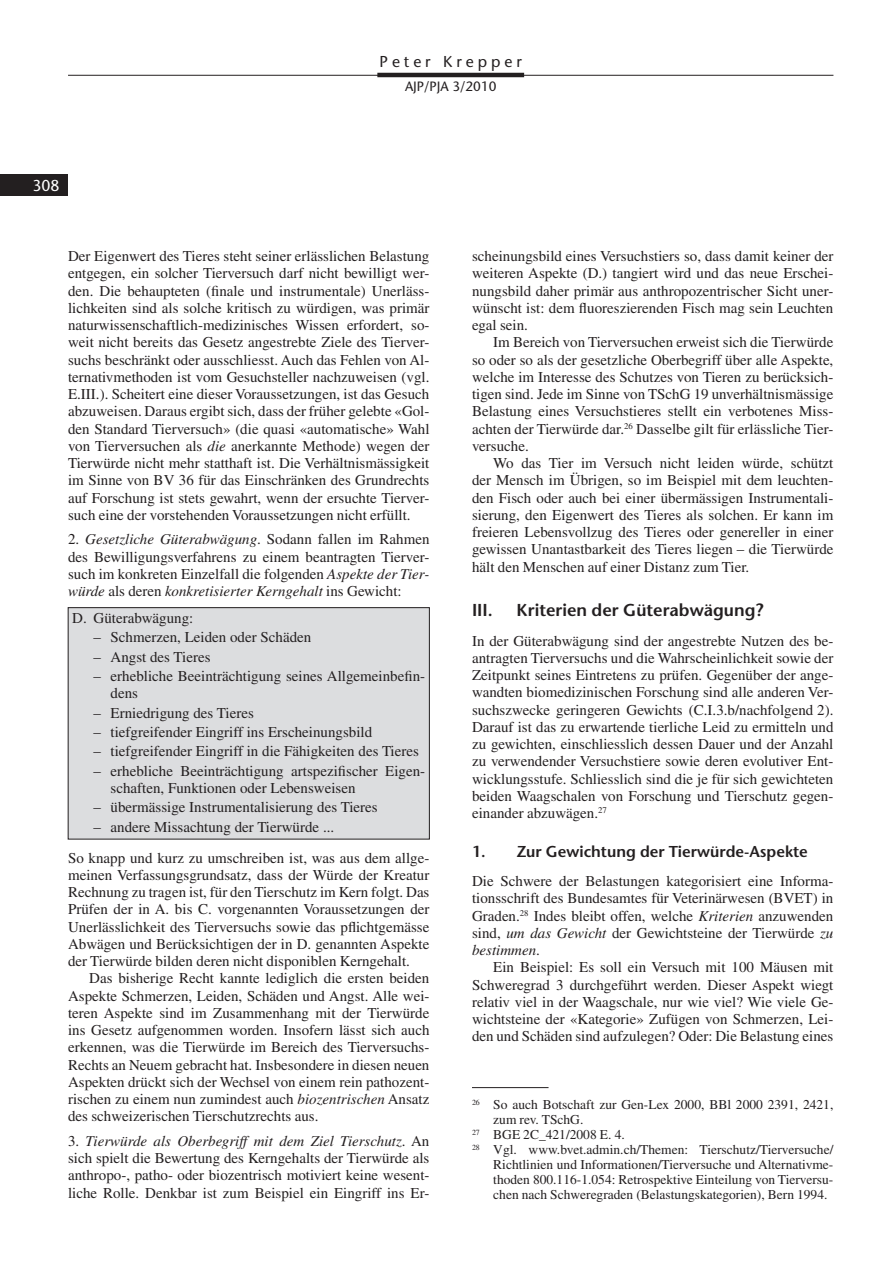
<style>
.page{position:relative;width:893px;height:1263px;background:#fff}
.page>*{position:absolute;margin:0;border:0;box-sizing:border-box;transform-origin:0 0}
._22_Titel_A{font:600 17.25px "Stone Sans Std";color:#231f20}
._24_Titel_1{font:600 15.75px "Stone Sans Std";color:#231f20}
.t1{font:500 15.75px "Stone Sans Std";letter-spacing:.25em;color:#231f20}
.t2{font:500 15.75px "Stone Sans Std";color:#fff}
._30_Grundtext_ohne_E{font:15px/17.2px "Times LT Std";color:#231f20;text-align:justify}
._31_Grundtext_mit_Ei{font:15px/17.2px "Times LT Std";color:#231f20;text-align:justify}
._34_Aufzählung__Eben{font:15px/17.2px "Times LT Std";color:#231f20}
._33_Aufzählung__Eben{font:15px "Times LT Std";color:#231f20}
._71_Fussnoten{font:13.5px/15px "Times LT Std";color:#231f20;text-align:justify}
._70_Fussnoten_mit_Li{font:13.5px/15px "Times LT Std";color:#231f20}
.t3{font:500 13.5px "Stone Sans Std";color:#231f20}
.s1{font-style:italic}
</style>
<div class="page">
<hr style="left:377px;top:73px;width:147px;height:4px;background:#231f20">
<hr style="left:68px;top:75px;width:765px;height:1px;background:#231f20">
<div style="left:0;top:174px;width:68px;height:22px;background:#231f20"></div>
<div style="left:68px;top:608px;width:361px;height:231px;background:#dcdddf"></div>
<div style="left:68px;top:607px;width:361px;height:232px;border:1px solid #231f20"></div>
<hr style="left:472px;top:1087px;width:77px;height:1px;background:#231f20">
<p class="t1" style="left:380px;top:52px;width:144px">Peter Krepper</p>
<p class="t3" style="left:405px;top:79px;width:93px">AJP/PJA 3/2010</p>
<p class="t2" style="left:32px;top:176px;width:29px">308</p>
<p class="_30_Grundtext_ohne_E" style="left:68px;top:247px;width:363px">Der Eigenwert des Tieres steht seiner erlässlichen Belastung entgegen, ein solcher Tierversuch darf nicht bewilligt wer&shy;den. Die behaupteten (finale und instrumentale) Unerläss&shy;lichkeiten sind als solche kritisch zu würdigen, was primär naturwissenschaftlich-medizinisches Wissen erfordert, so&shy;weit nicht bereits das Gesetz angestrebte Ziele des Tierver&shy;suchs beschränkt oder ausschliesst. Auch das Fehlen von Al&shy;ternativmethoden ist vom Gesuchsteller nachzuweisen (vgl.<br>E.III.). Scheitert eine dieser Voraussetzungen, ist das Gesuch abzuweisen. Daraus ergibt sich, dass der früher gelebte «Gol&shy;den Standard Tierversuch» (die quasi «automatische» Wahl von Tierversuchen als <span class="s1">die</span> anerkannte Methode) wegen der Tierwürde nicht mehr statthaft ist. Die Verhältnismässigkeit im Sinne von BV 36 für das Einschränken des Grundrechts auf Forschung ist stets gewahrt, wenn der ersuchte Tierver&shy;such eine der vorstehenden Voraussetzungen nicht erfüllt.</p>
<p class="_30_Grundtext_ohne_E" style="left:68px;top:531px;width:363px">2. <span class="s1">Gesetzliche Güterabwägung</span>. Sodann fallen im Rahmen des Bewilligungsverfahrens zu einem beantragten Tierver&shy;such im konkreten Einzelfall die folgenden <span class="s1">Aspekte der Tier&shy;würde</span> als deren <span class="s1">konkretisierter Kerngehalt</span> ins Gewicht:</p>
<p class="_33_Aufzählung__Eben" style="left:72px;top:609px;width:123px">D. Güterabwägung:</p>
<p class="_34_Aufzählung__Eben" style="left:94px;top:628px;width:219px">– Schmerzen, Leiden oder Schäden</p>
<p class="_34_Aufzählung__Eben" style="left:94px;top:648px;width:119px">– Angst des Tieres</p>
<p class="_34_Aufzählung__Eben" style="left:111px;top:667px;width:316px;text-indent:-17px">– erhebliche Beeinträchtigung seines Allgemeinbefin&shy;dens</p>
<p class="_34_Aufzählung__Eben" style="left:94px;top:704px;width:162px">– Erniedrigung des Tieres</p>
<p class="_34_Aufzählung__Eben" style="left:94px;top:723px;width:280px">– tiefgreifender Eingriff ins Erscheinungsbild</p>
<p class="_34_Aufzählung__Eben" style="left:94px;top:742px;width:327px">– tiefgreifender Eingriff in die Fähigkeiten des Tieres</p>
<p class="_34_Aufzählung__Eben" style="left:111px;top:762px;width:316px;text-indent:-17px">– erhebliche Beeinträchtigung artspezifischer Eigen&shy;schaften, Funktionen oder Lebensweisen</p>
<p class="_34_Aufzählung__Eben" style="left:94px;top:798px;width:286px">– übermässige Instrumentalisierung des Tieres</p>
<p class="_34_Aufzählung__Eben" style="left:94px;top:818px;width:242px">– andere Missachtung der Tierwürde ...</p>
<p class="_30_Grundtext_ohne_E" style="left:68px;top:849px;width:363px">So knapp und kurz zu umschreiben ist, was aus dem allge&shy;meinen Verfassungsgrundsatz, dass der Würde der Kreatur Rechnung zu tragen ist, für den Tierschutz im Kern folgt. Das Prüfen der in A. bis C. vorgenannten Voraussetzungen der Unerlässlichkeit des Tierversuchs sowie das pflichtgemässe Abwägen und Berücksichtigen der in D. genannten Aspekte der Tierwürde bilden deren nicht disponiblen Kerngehalt.</p>
<p class="_31_Grundtext_mit_Ei" style="left:68px;top:969px;width:363px;text-indent:21px">Das bisherige Recht kannte lediglich die ersten beiden Aspekte Schmerzen, Leiden, Schäden und Angst. Alle wei&shy;teren Aspekte sind im Zusammenhang mit der Tierwürde ins Gesetz aufgenommen worden. Insofern lässt sich auch erkennen, was die Tierwürde im Bereich des Tierversuchs-Rechts an Neuem gebracht hat. Insbesondere in diesen neuen Aspekten drückt sich der Wechsel von einem rein pathozent&shy;rischen zu einem nun zumindest auch <span class="s1">biozentrischen</span> Ansatz des schweizerischen Tierschutzrechts aus.</p>
<p class="_30_Grundtext_ohne_E" style="left:68px;top:1132px;width:363px">3. <span class="s1">Tierwürde als Oberbegriff mit dem Ziel Tierschutz</span>. An sich spielt die Bewertung des Kerngehalts der Tierwürde als anthropo-, patho- oder biozentrisch motiviert keine wesent&shy;liche Rolle. Denkbar ist zum Beispiel ein Eingriff ins Er-</p>
<p class="_30_Grundtext_ohne_E" style="left:472px;top:247px;width:363px">scheinungsbild eines Versuchstiers so, dass damit keiner der weiteren Aspekte (D.) tangiert wird und das neue Erschei&shy;nungsbild daher primär aus anthropozentrischer Sicht uner&shy;wünscht ist: dem fluoreszierenden Fisch mag sein Leuchten egal sein.</p>
<p class="_31_Grundtext_mit_Ei" style="left:472px;top:334px;width:363px;text-indent:21px">Im Bereich von Tierversuchen erweist sich die Tierwürde so oder so als der gesetzliche Oberbegriff über alle Aspekte, welche im Interesse des Schutzes von Tieren zu berücksich&shy;tigen sind. Jede im Sinne von TSchG 19 unverhältnismässige Belastung eines Versuchstieres stellt ein verbotenes Miss&shy;achten der Tierwürde dar.<sup>26</sup> Dasselbe gilt für erlässliche Tier&shy;versuche.</p>
<p class="_31_Grundtext_mit_Ei" style="left:472px;top:454px;width:363px;text-indent:21px">Wo das Tier im Versuch nicht leiden würde, schützt der Mensch im Übrigen, so im Beispiel mit dem leuchten&shy;den Fisch oder auch bei einer übermässigen Instrumentali&shy;sierung, den Eigenwert des Tieres als solchen. Er kann im freieren Lebensvollzug des Tieres oder genereller in einer gewissen Unantastbarkeit des Tieres liegen – die Tierwürde hält den Menschen auf einer Distanz zum Tier.</p>
<p class="_22_Titel_A" style="left:472px;top:599px;width:22px">III.</p>
<p class="_22_Titel_A" style="left:517px;top:599px;width:248px">Kriterien der Güterabwägung?</p>
<p class="_30_Grundtext_ohne_E" style="left:472px;top:632px;width:363px">In der Güterabwägung sind der angestrebte Nutzen des be&shy;antragten Tierversuchs und die Wahrscheinlichkeit sowie der Zeitpunkt seines Eintretens zu prüfen. Gegenüber der ange&shy;wandten biomedizinischen Forschung sind alle anderen Ver&shy;suchszwecke geringeren Gewichts (C.I.3.b/nachfolgend 2).<br>Darauf ist das zu erwartende tierliche Leid zu ermitteln und zu gewichten, einschliesslich dessen Dauer und der Anzahl zu verwendender Versuchstiere sowie deren evolutiver Ent&shy;wicklungsstufe. Schliesslich sind die je für sich gewichteten beiden Waagschalen von Forschung und Tierschutz gegen&shy;einander abzuwägen.<sup>27</sup></p>
<p class="_24_Titel_1" style="left:472px;top:842px;width:337px">1. Zur Gewichtung der Tierwürde-Aspekte</p>
<p class="_30_Grundtext_ohne_E" style="left:472px;top:872px;width:363px">Die Schwere der Belastungen kategorisiert eine Informa&shy;tionsschrift des Bundesamtes für Veterinärwesen (BVET) in Graden.<sup>28</sup> Indes bleibt offen, welche <span class="s1">Kriterien</span> anzuwenden sind, <span class="s1">um das Gewicht</span> der Gewichtsteine der Tierwürde <span class="s1">zu bestimmen</span>.</p>
<p class="_31_Grundtext_mit_Ei" style="left:472px;top:958px;width:363px;text-indent:21px">Ein Beispiel: Es soll ein Versuch mit 100 Mäusen mit Schweregrad 3 durchgeführt werden. Dieser Aspekt wiegt relativ viel in der Waagschale, nur wie viel? Wie viele Ge&shy;wichtsteine der «Kategorie» Zufügen von Schmerzen, Lei&shy;den und Schäden sind aufzulegen? Oder: Die Belastung eines</p>
<p class="_70_Fussnoten_mit_Li" style="left:493px;top:1097px;width:342px;text-indent:-21px"><sup>26</sup> So auch Botschaft zur Gen-Lex 2000, BBl 2000 2391, 2421, zum rev. TSchG.</p>
<p class="_71_Fussnoten" style="left:472px;top:1127px;width:154px"><sup>27</sup> BGE 2C_421/2008 E. 4.</p>
<p class="_71_Fussnoten" style="left:493px;top:1142px;width:342px;text-indent:-21px"><sup>28</sup> Vgl. www.bvet.admin.ch/Themen: Tierschutz/Tierversuche/ Richtlinien und Informationen/Tierversuche und Alternativme&shy;thoden 800.116-1.054: Retrospektive Einteilung von Tierversu&shy;chen nach Schweregraden (Belastungskategorien), Bern 1994.</p>
</div>
